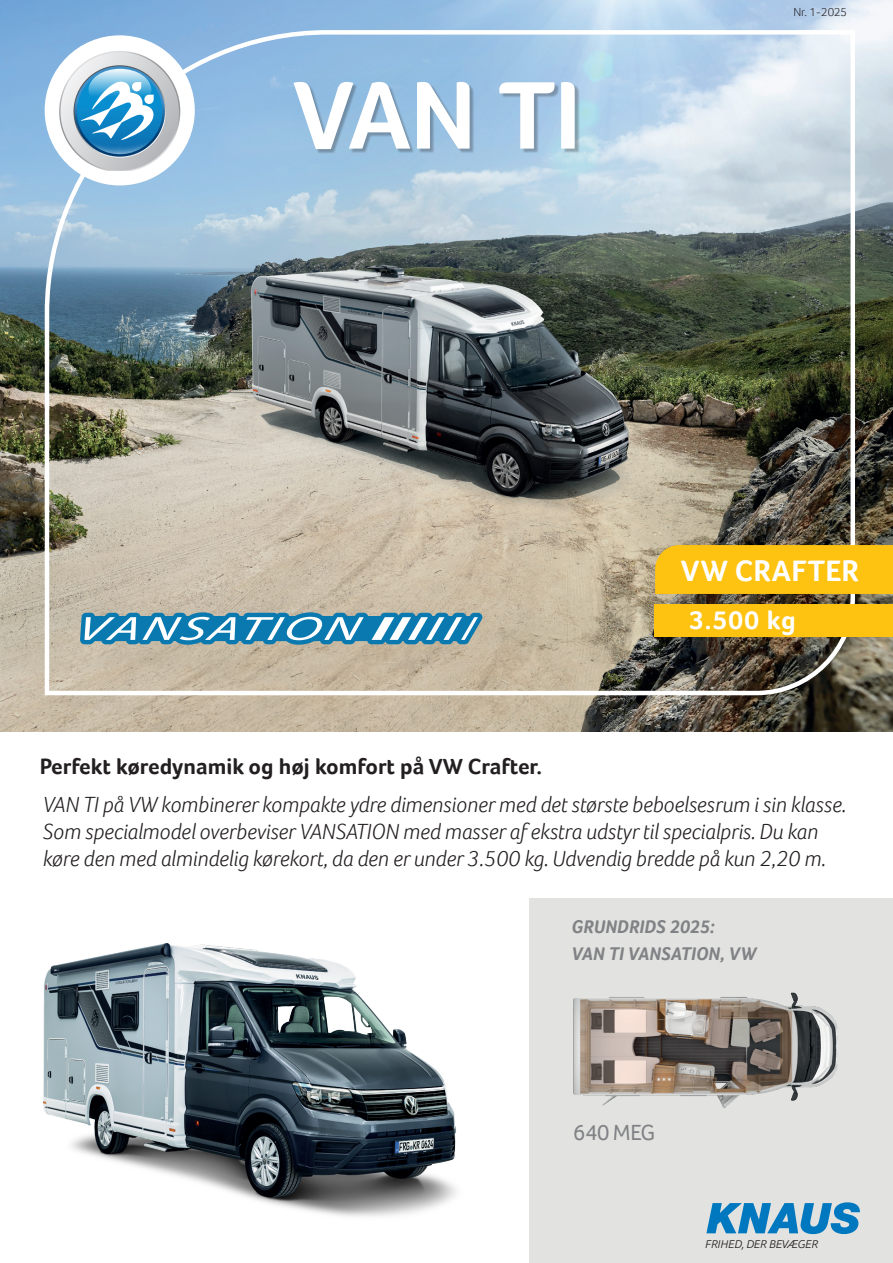
<style>
.page{position:relative;width:893px;height:1263px;background:#fff}
.page>*{position:absolute;margin:0;border:0;box-sizing:border-box;transform-origin:0 0}
.t1{font:700 98.85px "Foco";color:#fff}
.Grundriss_Kastchen_Oben{font:700 30.3px "Foco";letter-spacing:.01em;color:#fff}
.Grundriss_Kastchen_Unten{font:700 26.55px "Foco";color:#fff}
.t2{font:italic 300 22.5px/27px "Foco";color:#231f20}
.t3{font:700 22.5px "Foco";color:#231f20}
.t4{font:22.5px "Foco";letter-spacing:-.02em;color:#808285}
.Highlights_Modell{font:italic 700 18.9px "Foco";letter-spacing:.005em;color:#808285}
.t5{font:300 12px "Foco";color:#231f20}
.t6{font:italic 300 11.55px "Foro Sans";letter-spacing:-.02em;color:#231f20}
</style>
<div class="page">
<div style="left:529px;top:898px;width:364px;height:365px;background:#e2e3e0"></div>
<img style="left:0;top:1px;width:893px;height:731px">
<img style="left:42px;top:28px;width:815px;height:669px">
<div style="left:45px;top:35px;width:150px;height:150px;background:#fff;border-radius:50%"></div>
<svg style="left:59px;top:51px;width:121px;height:120px"></svg>
<div style="left:144px;top:95px;width:10px;height:9px;background:#fff;border-radius:5px"></div>
<div style="left:132px;top:82px;width:9px;height:9px;background:#fff;border-radius:5px"></div>
<div style="left:655px;top:545px;width:238px;height:49px;background:#fec210"></div>
<div style="left:655px;top:605px;width:238px;height:32px;background:#fec210"></div>
<div style="left:295px;top:84px;width:285px;height:70px;background:#231f20;opacity:.3"></div>
<svg style="left:706px;top:1202px;width:154px;height:32px"></svg>
<svg style="left:80px;top:612px;width:403px;height:33px"></svg>
<img style="left:573px;top:992px;width:265px;height:117px">
<img style="left:43px;top:943px;width:414px;height:274px">
<p class="t1" style="left:293px;top:57px;width:290px">VAN TI</p>
<p class="t5" style="left:793px;top:4px;width:55px">Nr. 1-2025</p>
<p class="t3" style="left:40px;top:753px;width:504px">Perfekt køredynamik og høj komfort på VW Crafter.</p>
<p class="Grundriss_Kastchen_Oben" style="left:681px;top:552px;width:180px">VW CRAFTER</p>
<p class="Grundriss_Kastchen_Unten" style="left:689px;top:604px;width:108px">3.500 kg</p>
<p class="t2" style="left:43px;top:790px;width:805px">VAN TI på VW kombinerer kompakte ydre dimensioner med det største beboelsesrum i sin klasse.<br>Som specialmodel overbeviser VANSATION med masser af ekstra udstyr til specialpris. Du kan køre den med almindelig kørekort, da den er under 3.500 kg. Udvendig bredde på kun 2,20 m.</p>
<p class="Highlights_Modell" style="left:571px;top:915px;width:144px">GRUNDRIDS 2025:</p>
<p class="Highlights_Modell" style="left:571px;top:942px;width:186px">VAN TI VANSATION, VW</p>
<p class="t4" style="left:573px;top:1118px;width:83px">640 MEG</p>
<p class="t6" style="left:705px;top:1237px;width:114px">FRIHED, DER BEVÆGER</p>
</div>
